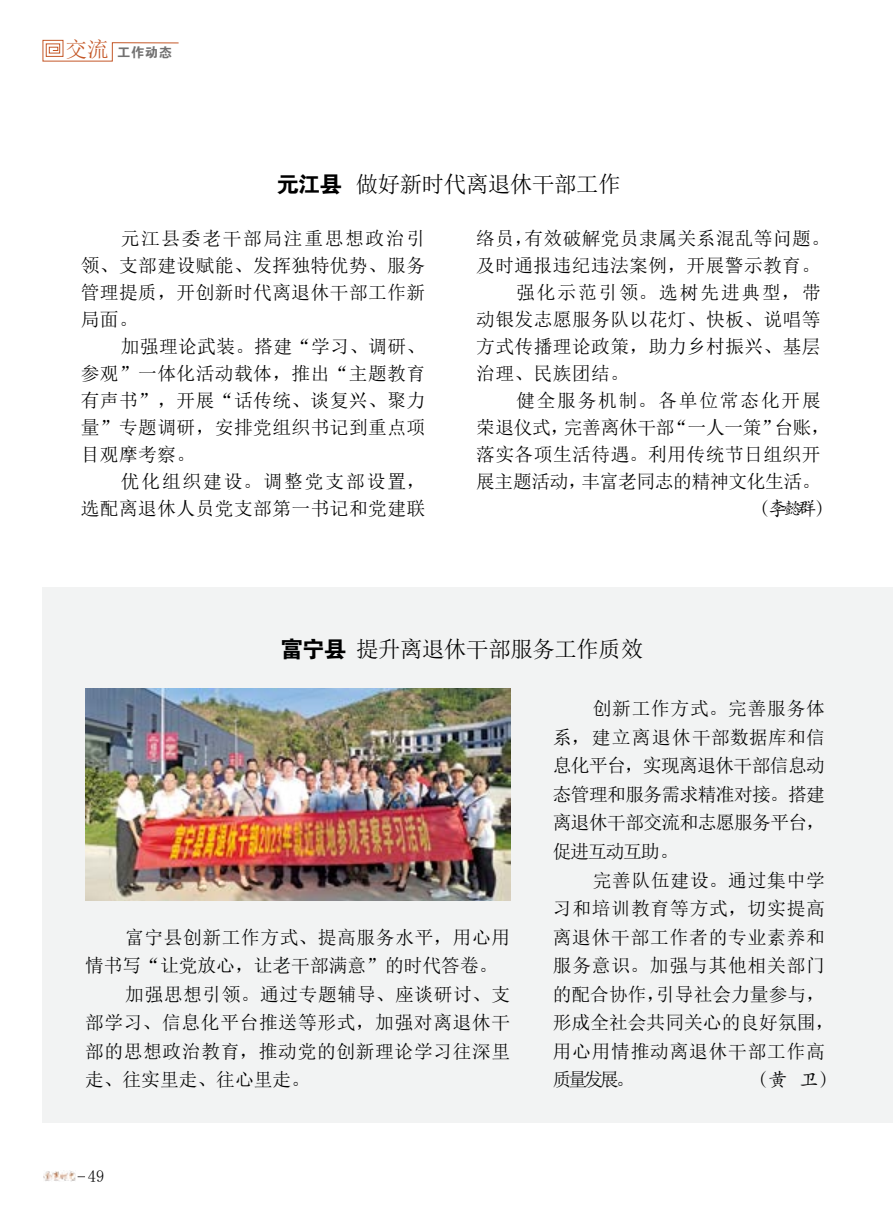
<style>
.page{position:relative;width:893px;height:1212px;background:#fff}
.page>*{position:absolute;margin:0;border:0;box-sizing:border-box;transform-origin:0 0}
.t1{font:22.5px "Sim Sun";letter-spacing:-.02em;color:#000}
.t2{font:18.75px/27px "Sim Sun";letter-spacing:.02em;color:#000;text-align:justify}
.t3{font:18.75px/28.5px "Sim Sun";letter-spacing:.04em;color:#000}
.t4{font:18.75px "Sim Sun";letter-spacing:-.02em;color:#000}
.t5{font:18.75px "Sim Sun";color:#000}
.t6{font:18.75px "Sim Sun";letter-spacing:.1em;color:#000}
.t7{font:18.75px "Sim Sun";letter-spacing:.095em;color:#000}
.t8{font:18.75px "FZKTK GBK1 0";color:#000}
.t9{font:16.5px "Sim Sun";color:#000}
.t10{font:13.35px "FZDHTK GBK1 0";color:#727171}
.s1{font-family:"Sim Sun";font-size:21.6px;color:#c45727}
.s2{font-family:"FZDHTK GBK1 0"}
</style>
<div class="page">
<img style="left:44px;top:1170px;width:32px;height:11px">
<svg style="left:42px;top:39px;width:137px;height:23px"></svg>
<div style="left:43px;top:587px;width:850px;height:536px;background:#f2f3f3"></div>
<img style="left:85px;top:689px;width:425px;height:211px">
<p class="t10" style="left:66px;top:45px;width:108px"><span class="s1">交流</span> 工作动态</p>
<p class="t1" style="left:276px;top:173px;width:346px"><span class="s2">元江县</span> 做好新时代离退休干部工作</p>
<p class="t2" style="left:81px;top:225px;width:346px;text-indent:40px">元江县委老干部局注重思想政治引领、支部建设赋能、发挥独特优势、服务管理提质，开创新时代离退休干部工作新局面。</p>
<p class="t2" style="left:81px;top:333px;width:346px;text-indent:40px">加强理论武装。搭建“学习、调研、参观”一体化活动载体，推出“主题教育有声书”，开展“话传统、谈复兴、聚力量”专题调研，安排党组织书记到重点项目观摩考察。</p>
<p class="t2" style="left:81px;top:468px;width:346px;text-align:right">优化组织建设。调整党支部设置，<br>选配离退休人员党支部第一书记和党建联</p>
<p class="t2" style="left:476px;top:225px;width:355px">络员，有效破解党员隶属关系混乱等问题。</p>
<p class="t2" style="left:476px;top:252px;width:345px">及时通报违纪违法案例，开展警示教育。</p>
<p class="t6" style="left:516px;top:283px;width:306px">强化示范引领。选树先进典型，带</p>
<p class="t2" style="left:476px;top:306px;width:346px">动银发志愿服务队以花灯、快板、说唱等</p>
<p class="t2" style="left:476px;top:333px;width:346px">方式传播理论政策，助力乡村振兴、基层</p>
<p class="t2" style="left:476px;top:360px;width:154px">治理、民族团结。</p>
<p class="t7" style="left:516px;top:391px;width:306px">健全服务机制。各单位常态化开展</p>
<p class="t4" style="left:476px;top:418px;width:355px">荣退仪式，完善离休干部“一人一策”台账，</p>
<p class="t2" style="left:476px;top:441px;width:346px">落实各项生活待遇。利用传统节日组织开</p>
<p class="t4" style="left:476px;top:472px;width:346px">展主题活动，丰富老同志的精神文化生活。</p>
<p class="t8" style="left:754px;top:499px;width:78px">（李懿群）</p>
<p class="t1" style="left:281px;top:638px;width:364px"><span class="s2">富宁县</span> 提升离退休干部服务工作质效</p>
<p class="t2" style="left:125px;top:923px;width:387px">富宁县创新工作方式、提高服务水平，用心用</p>
<p class="t5" style="left:85px;top:956px;width:414px">情书写“让党放心，让老干部满意”的时代答卷。</p>
<p class="t2" style="left:125px;top:980px;width:387px">加强思想引领。通过专题辅导、座谈研讨、支</p>
<p class="t2" style="left:85px;top:1009px;width:427px">部学习、信息化平台推送等形式，加强对离退休干</p>
<p class="t2" style="left:85px;top:1037px;width:427px">部的思想政治教育，推动党的创新理论学习往深里</p>
<p class="t5" style="left:85px;top:1070px;width:226px">走、往实里走、往心里走。</p>
<p class="t9" style="left:88px;top:1168px;width:18px">49</p>
<p class="t2" style="left:553px;top:694px;width:274px;line-height:28.5px;text-indent:40px">创新工作方式。完善服务体系，建立离退休干部数据库和信息化平台，实现离退休干部信息动态管理和服务需求精准对接。搭建离退休干部交流和志愿服务平台，促进互动互助。</p>
<p class="t3" style="left:553px;top:865px;width:283px;text-indent:40px">完善队伍建设。通过集中学习和培训教育等方式，切实提高离退休干部工作者的专业素养和服务意识。加强与其他相关部门的配合协作，引导社会力量参与，形成全社会共同关心的良好氛围，用心用情推动离退休干部工作高质量发展。</p>
<p class="t8" style="left:753px;top:1070px;width:83px">（黄 卫）</p>
</div>
